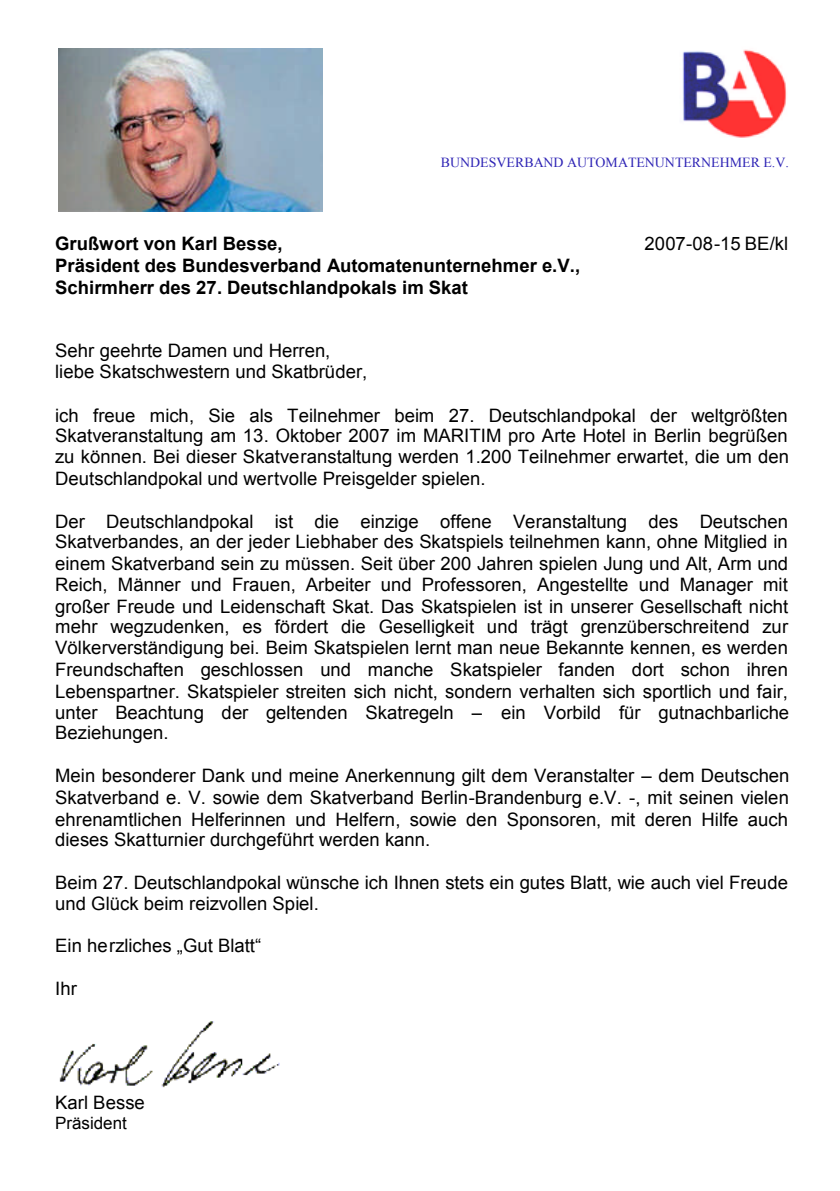
<style>
.page{position:relative;width:840px;height:1191px;background:#fff}
.page>*{position:absolute;margin:0;border:0;box-sizing:border-box;transform-origin:0 0}
.t1{font:18.4px/21.2px "Arial";color:#000;text-align:justify}
.t2{font:700 18.4px/21.6px "Arial";color:#000}
.t3{font:17px "Arial";color:#000}
.t4{font:13.8px "Times New Roman";color:#2e24b5}
</style>
<div class="page">
<img style="left:682px;top:49px;width:105px;height:89px">
<img style="left:59px;top:48px;width:263px;height:163px">
<img style="left:59px;top:1021px;width:221px;height:67px">
<p class="t4" style="left:440px;top:153px;width:349px">BUNDESVERBAND AUTOMATENUNTERNEHMER E.V.</p>
<p class="t2" style="left:55px;top:234px;width:229px">Grußwort von Karl Besse,</p>
<p class="t1" style="left:644px;top:233px;width:145px">2007-08-15 BE/kl</p>
<p class="t2" style="left:55px;top:255px;width:526px">Präsident des Bundesverband Automatenunternehmer e.V.,<br>Schirmherr des 27. Deutschlandpokals im Skat</p>
<p class="t1" style="left:55px;top:340px;width:313px">Sehr geehrte Damen und Herren, liebe Skatschwestern und Skatbrüder,</p>
<p class="t1" style="left:55px;top:405px;width:735px">ich freue mich, Sie als Teilnehmer beim 27. Deutschlandpokal der weltgrößten Skatveranstaltung am 13. Oktober 2007 im MARITIM pro Arte Hotel in Berlin begrüßen zu können. Bei dieser Skatveranstaltung werden 1.200 Teilnehmer erwartet, die um den Deutschlandpokal und wertvolle Preisgelder spielen.</p>
<p class="t1" style="left:55px;top:511px;width:735px">Der Deutschlandpokal ist die einzige offene Veranstaltung des Deutschen Skatverbandes, an der jeder Liebhaber des Skatspiels teilnehmen kann, ohne Mitglied in einem Skatverband sein zu müssen. Seit über 200 Jahren spielen Jung und Alt, Arm und Reich, Männer und Frauen, Arbeiter und Professoren, Angestellte und Manager mit großer Freude und Leidenschaft Skat. Das Skatspielen ist in unserer Gesellschaft nicht mehr wegzudenken, es fördert die Geselligkeit und trägt grenzüberschreitend zur Völkerverständigung bei. Beim Skatspielen lernt man neue Bekannte kennen, es werden Freundschaften geschlossen und manche Skatspieler fanden dort schon ihren Lebenspartner. Skatspieler streiten sich nicht, sondern verhalten sich sportlich und fair, unter Beachtung der geltenden Skatregeln – ein Vorbild für gutnachbarliche Beziehungen.</p>
<p class="t1" style="left:55px;top:765px;width:735px">Mein besonderer Dank und meine Anerkennung gilt dem Veranstalter – dem Deutschen Skatverband e. V. sowie dem Skatverband Berlin-Brandenburg e.V. -, mit seinen vielen ehrenamtlichen Helferinnen und Helfern, sowie den Sponsoren, mit deren Hilfe auch dieses Skatturnier durchgeführt werden kann.</p>
<p class="t1" style="left:55px;top:871px;width:733px">Beim 27. Deutschlandpokal wünsche ich Ihnen stets ein gutes Blatt, wie auch viel Freude und Glück beim reizvollen Spiel.</p>
<p class="t1" style="left:55px;top:935px;width:207px">Ein herzliches „Gut Blatt“</p>
<p class="t1" style="left:55px;top:978px;width:23px">Ihr</p>
<p class="t1" style="left:55px;top:1092px;width:91px">Karl Besse</p>
<p class="t3" style="left:55px;top:1112px;width:73px">Präsident</p>
</div>
